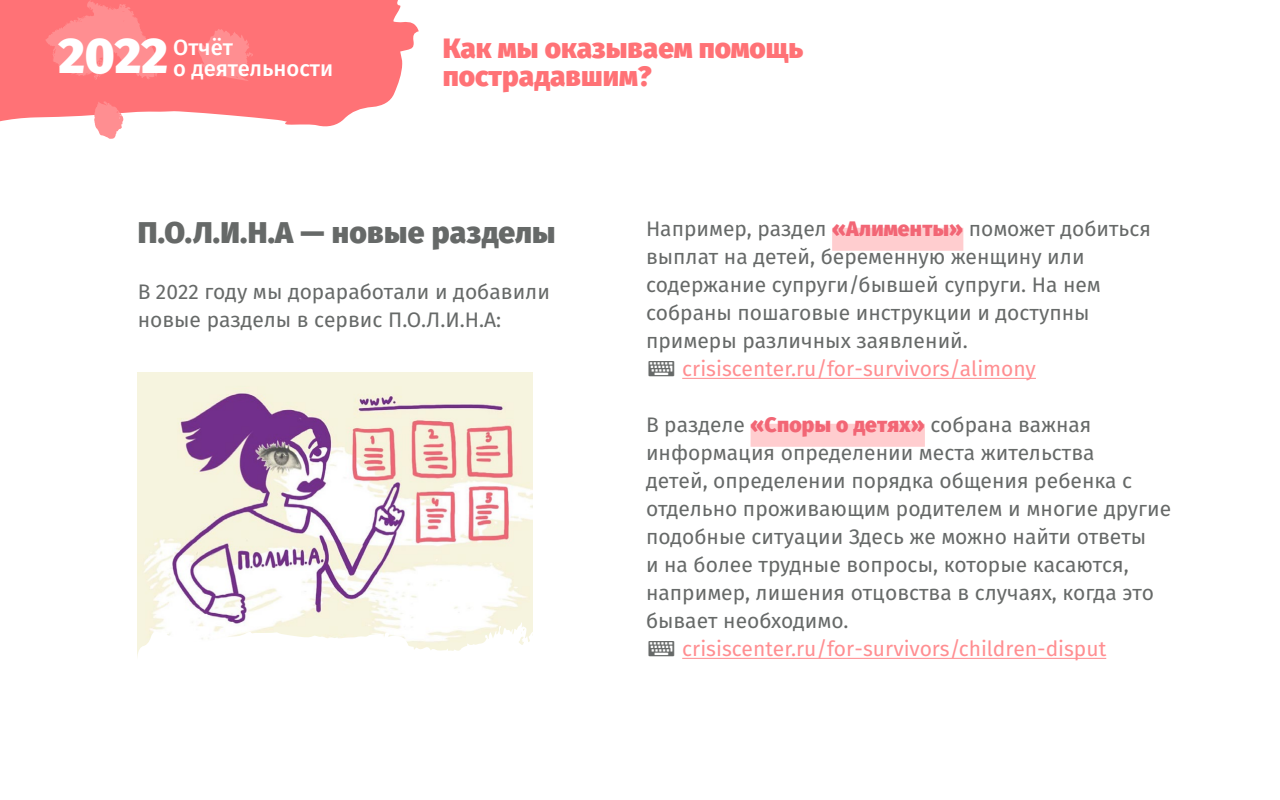
<style>
.page{position:relative;width:1280px;height:800px;background:#fff}
.page>*{position:absolute;margin:0;border:0;box-sizing:border-box;transform-origin:0 0}
.t1{font:800 50px "Fira Sans";color:#fff}
.t2{font:800 30px "Fira Sans";letter-spacing:.01em;color:#666968}
.t3{font:800 28px/28px "Fira Sans";color:#ff7276}
.t4{font:500 22px/21px "Fira Sans";color:#fff}
.t5{font:21px/28px "Fira Sans";color:#666968}
.s1{font-weight:800;color:#f26675}
.s2{color:#ff8e91}
</style>
<div class="page">
<svg style="left:0;top:0;width:419px;height:127px;fill:#ff7276"></svg>
<svg style="left:198px;top:29px;width:55px;height:52px;background:#ff8387"></svg>
<svg style="left:94px;top:101px;width:29px;height:38px"></svg>
<svg style="left:45px;top:0;width:114px;height:80px;background:#ff8285"></svg>
<div style="left:832px;top:228px;width:131px;height:23px;background:#ffcdcf"></div>
<hr style="left:682px;top:378px;width:354px;height:1px;background:#ff8e91">
<div style="left:751px;top:424px;width:174px;height:23px;background:#ffcdcf"></div>
<hr style="left:682px;top:658px;width:424px;height:1px;background:#ff8e91">
<img style="left:138px;top:372px;width:394px;height:250px">
<svg style="left:137px;top:622px;width:396px;height:35px"></svg>
<h1 class="t1" style="left:58px;top:21px;width:111px">2022</h1>
<p class="t4" style="left:173px;top:37px;width:161px">Отчёт<br>о деятельности</p>
<h3 class="t3" style="left:443px;top:35px;width:362px">Как мы оказываем помощь пострадавшим?</h3>
<h2 class="t2" style="left:138px;top:212px;width:419px">П.О.Л.И.Н.А — новые разделы</h2>
<p class="t5" style="left:138px;top:278px;width:414px">В 2022 году мы дораработали и добавили новые разделы в сервис П.О.Л.И.Н.А:</p>
<p class="t5" style="left:646px;top:215px;width:507px">Например, раздел <span class="s1">«Алименты»</span> поможет добиться выплат на детей, беременную женщину или содержание супруги/бывшей супруги. На нем собраны пошаговые инструкции и доступны примеры различных заявлений.<br>⌨ <span class="s2">crisiscenter.ru/for-survivors/alimony</span></p>
<p class="t5" style="left:646px;top:411px;width:527px">В разделе <span class="s1">«Споры о детях»</span> собрана важная информация определении места жительства<br>детей, определении порядка общения ребенка с отдельно проживающим родителем и многие другие подобные ситуации Здесь же можно найти ответы<br>и на более трудные вопросы, которые касаются, например, лишения отцовства в случаях, когда это бывает необходимо.<br>⌨ <span class="s2">crisiscenter.ru/for-survivors/children-disput</span></p>
</div>
